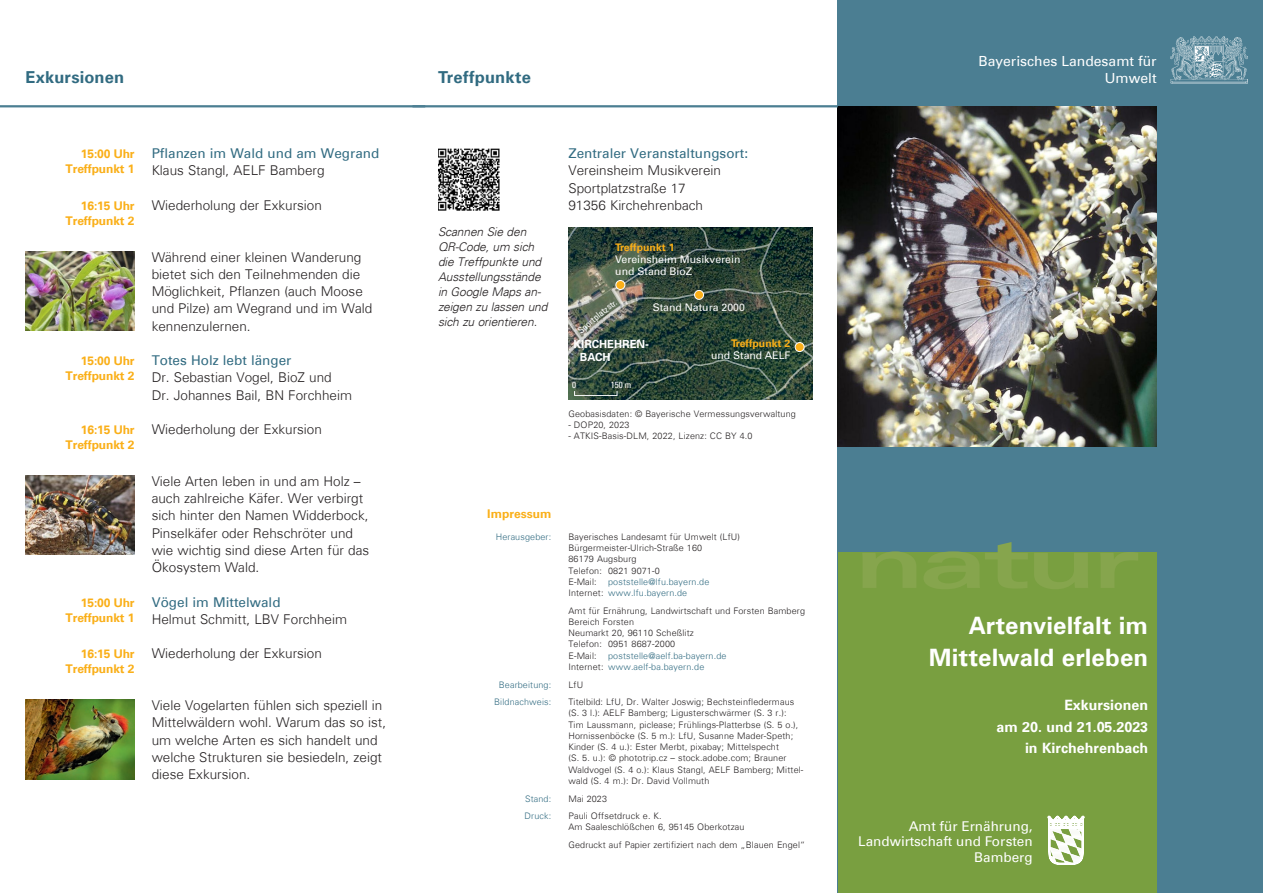
<style>
.page{position:relative;width:1263px;height:893px;background:#fff}
.page>*{position:absolute;margin:0;border:0;box-sizing:border-box;transform-origin:0 0}
.Titelzeile{font:700 24px "Univers Com 65";letter-spacing:.005em;color:#fff}
.HL_Kopfzeile{font:700 16.5px "Univers Com 65";letter-spacing:.01em;color:#316b81}
.Untertitel___Reihenb{font:700 14.25px "Univers Com 65";color:#fff}
.t1{font:13.95px/16.8px "Univers Com 55 Roman";color:#fff;text-align:right}
.Fließtext{font:300 13.5px/17.2px "Univers Com 45";color:#231f20}
.Fließtext-2{font:13.5px "Univers Com 55 Roman";color:#316b81}
.t2{font:13.5px "Univers Com 55 Roman";color:#fff}
.Marginalien{font:700 12px/15px "Univers Com 65";letter-spacing:-.01em;color:#faaf18;text-align:right}
.BU{font:italic 300 12px/15px "Univers Com 45";letter-spacing:-.01em;color:#231f20}
.t3{font:700 11.25px/13.5px "Univers Com 65";color:#fff}
.t4{font:10.5px/12px "Univers Com 55 Roman";color:#fff}
.Impressum_Fließtext{font:300 9px/11.2px "Univers Com 45";letter-spacing:.015em;color:#231f20}
.t5{font:300 9px/11.2px "Univers Com 45";letter-spacing:.015em;color:#316b81}
.t6{font:condensed 9px "Univers Com 57";color:#fff}
.s1{font-family:"Univers Com 65";font-weight:700;color:#faaf18}
.s2{color:#231f20}
</style>
<div class="page">
<div style="left:838px;top:0;width:425px;height:893px;background:#4b7e92"></div>
<img style="left:1171px;top:36px;width:77px;height:47px">
<img style="left:838px;top:106px;width:319px;height:340px">
<div style="left:838px;top:552px;width:319px;height:341px;background:#799f40"></div>
<svg style="left:863px;top:542px;width:275px;height:47px"></svg>
<svg style="left:1048px;top:816px;width:36px;height:48px"></svg>
<img style="left:26px;top:251px;width:109px;height:80px">
<img style="left:438px;top:148px;width:62px;height:63px">
<img style="left:26px;top:475px;width:109px;height:80px">
<img style="left:26px;top:700px;width:109px;height:79px">
<hr style="left:412px;top:105px;width:426px;height:2px;background:#4b7e92">
<hr style="left:0;top:105px;width:425px;height:2px;background:#4b7e92">
<svg style="left:568px;top:227px;width:244px;height:173px;background:#374c3e"></svg>
<h1 class="HL_Kopfzeile" style="left:26px;top:67px;width:100px">Exkursionen</h1>
<h1 class="HL_Kopfzeile" style="left:438px;top:67px;width:94px">Treffpunkte</h1>
<p class="Marginalien" style="left:66px;top:146px;width:71px">15:00 Uhr<br>Treffpunkt 1</p>
<p class="Marginalien" style="left:66px;top:198px;width:71px">16:15 Uhr<br>Treffpunkt 2</p>
<p class="Marginalien" style="left:66px;top:353px;width:71px">15:00 Uhr<br>Treffpunkt 2</p>
<p class="Marginalien" style="left:66px;top:422px;width:71px">16:15 Uhr<br>Treffpunkt 2</p>
<p class="Marginalien" style="left:66px;top:595px;width:71px">15:00 Uhr<br>Treffpunkt 1</p>
<p class="Marginalien" style="left:66px;top:647px;width:71px">16:15 Uhr<br>Treffpunkt 2</p>
<p class="Fließtext-2" style="left:152px;top:145px;width:229px">Pflanzen im Wald und am Wegrand</p>
<p class="Fließtext" style="left:152px;top:162px;width:174px">Klaus Stangl, AELF Bamberg</p>
<p class="Fließtext" style="left:152px;top:196px;width:172px">Wiederholung der Exkursion</p>
<p class="Fließtext" style="left:152px;top:248px;width:222px">Während einer kleinen Wanderung bietet sich den Teilnehmenden die<br>Möglichkeit, Pflanzen (auch Moose und Pilze) am Wegrand und im Wald kennenzulernen.</p>
<p class="Fließtext-2" style="left:152px;top:352px;width:141px">Totes Holz lebt länger</p>
<p class="Fließtext" style="left:152px;top:369px;width:182px">Dr. Sebastian Vogel, BioZ und</p>
<p class="Fließtext" style="left:152px;top:386px;width:202px">Dr. Johannes Bail, BN Forchheim</p>
<p class="Fließtext" style="left:152px;top:421px;width:172px">Wiederholung der Exkursion</p>
<p class="Fließtext" style="left:152px;top:472px;width:219px">Viele Arten leben in und am Holz – auch zahlreiche Käfer. Wer verbirgt sich hinter den Namen Widderbock,<br>Pinselkäfer oder Rehschröter und wie wichtig sind diese Arten für das<br>Ökosystem Wald.</p>
<p class="Fließtext-2" style="left:152px;top:594px;width:130px">Vögel im Mittelwald</p>
<p class="Fließtext" style="left:152px;top:610px;width:197px">Helmut Schmitt, LBV Forchheim</p>
<p class="Fließtext" style="left:152px;top:645px;width:172px">Wiederholung der Exkursion</p>
<p class="Fließtext" style="left:152px;top:697px;width:236px">Viele Vogelarten fühlen sich speziell in Mittelwäldern wohl. Warum das so ist, um welche Arten es sich handelt und welche Strukturen sie besiedeln, zeigt diese Exkursion.</p>
<p class="BU" style="left:438px;top:224px;width:111px">Scannen Sie den<br>QR-Code, um sich die Treffpunkte und<br>Ausstellungsstände in Google Maps an&shy;zeigen zu lassen und sich zu orientieren.</p>
<p class="Fließtext-2" style="left:568px;top:145px;width:181px">Zentraler Veranstaltungsort:</p>
<p class="Fließtext" style="left:568px;top:162px;width:154px">Vereinsheim Musikverein</p>
<p class="Fließtext" style="left:568px;top:179px;width:119px">Sportplatzstraße 17</p>
<p class="Fließtext" style="left:568px;top:196px;width:136px">91356 Kirchehrenbach</p>
<p class="t4" style="left:615px;top:241px;width:127px"><span class="s1">Treffpunkt 1<br></span>Vereinsheim Musikverein und Stand BioZ</p>
<p class="t6" style="left:604px;top:303px;width:12px;rotate:-36deg">str.</p>
<p class="t6" style="left:590px;top:314px;width:15px;rotate:-39deg">plat</p>
<p class="t6" style="left:576px;top:328px;width:19px;rotate:-43deg">Spor</p>
<p class="t4" style="left:653px;top:301px;width:94px">Stand Natura 2000</p>
<p class="t3" style="left:580px;top:337px;width:71px;text-indent:-6px">KIRCHEHREN-<br>BACH</p>
<p class="t6" style="left:572px;top:379px;width:5px">0</p>
<p class="t6" style="left:611px;top:379px;width:22px">150 m</p>
<p class="t4" style="left:711px;top:337px;width:81px;text-align:right"><span class="s1">Treffpunkt 2 </span>und Stand AELF</p>
<p class="Impressum_Fließtext" style="left:568px;top:408px;width:229px">Geobasisdaten: © Bayerische Vermessungsverwaltung</p>
<p class="Impressum_Fließtext" style="left:568px;top:419px;width:63px">- DOP20, 2023</p>
<p class="Impressum_Fließtext" style="left:568px;top:430px;width:186px">- ATKIS-Basis-DLM, 2022, Lizenz: CC BY 4.0</p>
<h3 class="Marginalien" style="left:487px;top:506px;width:66px">Impressum</h3>
<p class="t5" style="left:496px;top:531px;width:57px">Herausgeber:</p>
<p class="Impressum_Fließtext" style="left:568px;top:531px;width:173px">Bayerisches Landesamt für Umwelt (LfU)<br>Bürgermeister-Ulrich-Straße 160<br>86179 Augsburg<br>Telefon: 0821 9071-0<br>E-Mail:</p>
<p class="t5" style="left:568px;top:576px;width:143px;text-indent:40px">poststelle@lfu.bayern.de<br><span class="s2">Internet:</span> www.lfu.bayern.de</p>
<p class="Impressum_Fließtext" style="left:568px;top:605px;width:238px">Amt für Ernährung, Landwirtschaft und Forsten Bamberg<br>Bereich Forsten<br>Neumarkt 20, 96110 Scheßlitz<br>Telefon: 0951 8687-2000<br>E-Mail:</p>
<p class="t5" style="left:568px;top:650px;width:160px;text-indent:40px">poststelle@aelf.ba-bayern.de<br><span class="s2">Internet:</span> www.aelf-ba.bayern.de</p>
<p class="t5" style="left:499px;top:679px;width:54px">Bearbeitung:</p>
<p class="Impressum_Fließtext" style="left:568px;top:679px;width:16px">LfU</p>
<p class="t5" style="left:494px;top:696px;width:59px">Bildnachweis:</p>
<p class="Impressum_Fließtext" style="left:568px;top:696px;width:236px">Titelbild: LfU, Dr. Walter Joswig; Bechsteinfledermaus (S. 3 l.): AELF Bamberg; Ligusterschwärmer (S. 3 r.):<br>Tim Laussmann, piclease; Frühlings-Platterbse (S. 5 o.), Hornissenböcke (S. 5 m.): LfU, Susanne Mader-Speth; Kinder (S. 4 u.): Ester Merbt, pixabay; Mittelspecht<br>(S. 5. u.): © phototrip.cz – stock.adobe.com; Brauner Waldvogel (S. 4 o.): Klaus Stangl, AELF Bamberg; Mittel&shy;wald (S. 4 m.): Dr. David Vollmuth</p>
<p class="t5" style="left:525px;top:793px;width:28px">Stand:</p>
<p class="Impressum_Fließtext" style="left:568px;top:793px;width:40px">Mai 2023</p>
<p class="t5" style="left:525px;top:810px;width:28px">Druck:</p>
<p class="Impressum_Fließtext" style="left:568px;top:810px;width:178px">Pauli Offsetdruck e. K.<br>Am Saaleschlößchen 6, 95145 Oberkotzau</p>
<p class="Impressum_Fließtext" style="left:568px;top:839px;width:238px">Gedruckt auf Papier zertifiziert nach dem „Blauen Engel“</p>
<h3 class="t1" style="left:978px;top:53px;width:180px">Bayerisches Landesamt für<br>Umwelt</h3>
<p class="Titelzeile" style="left:969px;top:611px;width:181px">Artenvielfalt im</p>
<p class="Titelzeile" style="left:929px;top:643px;width:221px">Mittelwald erleben</p>
<p class="Untertitel___Reihenb" style="left:1064px;top:697px;width:85px">Exkursionen</p>
<p class="Untertitel___Reihenb" style="left:996px;top:718px;width:153px">am 20. und 21.05.2023</p>
<p class="Untertitel___Reihenb" style="left:1025px;top:740px;width:125px">in Kirchehrenbach</p>
<p class="t2" style="left:909px;top:818px;width:125px">Amt für Ernährung,</p>
<p class="t2" style="left:858px;top:833px;width:176px">Landwirtschaft und Forsten</p>
<p class="t2" style="left:974px;top:849px;width:60px">Bamberg</p>
</div>
